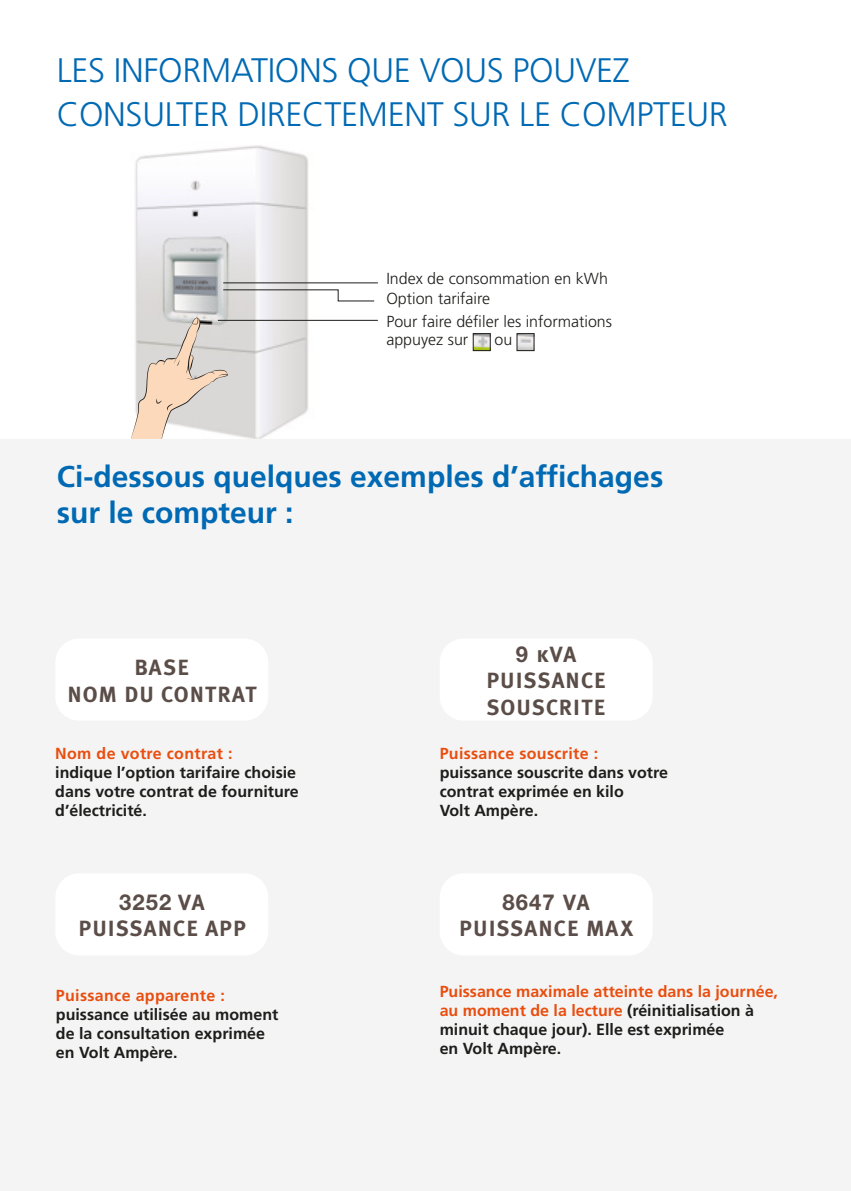
<style>
.page{position:relative;width:851px;height:1191px;background:#fff}
.page>*{position:absolute;margin:0;border:0;box-sizing:border-box;transform-origin:0 0}
.t1{font:300 34px/44px "Frutiger LT Std";letter-spacing:-.01em;color:#0069b4}
.t2{font:700 30px/36px "Frutiger LT Std";color:#0069b4}
.t3{font:22px/26.4px "Meta Plus Bold Caps";letter-spacing:.05em;color:#5b4d48;text-align:center}
.t4{font:700 22px "Helvetica Neue LT Pro";letter-spacing:.05em;color:#5b4d48}
.t5{font:700 16px/19.2px "Frutiger LT Std";color:#1d1d1b}
.t6{font:300 16px/20px "Frutiger LT Std";color:#1d1d1b}
.t7{font:700 16px "Frutiger LT Std";letter-spacing:.02em;color:#e94e0f}
.s1{font-family:"Meta Plus Bold Caps";font-weight:400}
.s2{font-family:"Helvetica Neue LT Pro";font-weight:700}
.s3{color:#e94e0f}
</style>
<div class="page">
<img style="left:135px;top:145px;width:181px;height:294px">
<hr style="left:223px;top:282px;width:155px;height:1px;background:#1d1d1b">
<svg style="left:222px;top:289px;width:153px;height:13px"></svg>
<hr style="left:218px;top:320px;width:160px;height:1px;background:#1d1d1b">
<img style="left:475px;top:335px;width:13px;height:14px">
<div style="left:473px;top:333px;width:17px;height:18px;border:1px solid #1d1d1b"></div>
<img style="left:518px;top:335px;width:14px;height:14px">
<div style="left:516px;top:333px;width:18px;height:18px;border:1px solid #1d1d1b"></div>
<svg style="left:131px;top:317px;width:100px;height:122px;background:#e1d6cb"></svg>
<div style="left:0;top:439px;width:850px;height:752px;background:#f4f4f4"></div>
<div style="left:55px;top:638px;width:213px;height:82px;background:#fff;border-radius:24px"></div>
<div style="left:55px;top:873px;width:213px;height:82px;background:#fff;border-radius:24px"></div>
<div style="left:439px;top:638px;width:213px;height:82px;background:#fff;border-radius:24px"></div>
<div style="left:439px;top:873px;width:213px;height:82px;background:#fff;border-radius:24px"></div>
<h1 class="t1" style="left:57px;top:49px;width:672px">LES INFORMATIONS QUE VOUS POUVEZ<br>CONSULTER DIRECTEMENT SUR LE COMPTEUR</h1>
<p class="t6" style="left:386px;top:269px;width:223px">Index de consommation en kWh<br>Option tarifaire</p>
<p class="t6" style="left:386px;top:312px;width:227px;line-height:18px">Pour faire défiler les informations appuyez sur</p>
<p class="t6" style="left:494px;top:329px;width:19px">ou</p>
<h2 class="t2" style="left:57px;top:459px;width:608px">Ci-dessous quelques exemples d’affichages sur le compteur :</h2>
<h3 class="t3" style="left:67px;top:654px;width:191px">BASE<br>NOM DU CONTRAT</h3>
<p class="t7" style="left:55px;top:743px;width:179px">Nom de votre contrat :</p>
<p class="t5" style="left:55px;top:762px;width:245px">indique l’option tarifaire choisie dans votre contrat de fourniture d’électricité.</p>
<h3 class="t4" style="left:119px;top:888px;width:87px">3252 <span class="s1">VA</span></h3>
<h3 class="t3" style="left:78px;top:915px;width:169px">PUISSANCE APP</h3>
<p class="t7" style="left:56px;top:985px;width:170px">Puissance apparente :</p>
<p class="t5" style="left:56px;top:1005px;width:224px">puissance utilisée au moment de la consultation exprimée en Volt Ampère.</p>
<h3 class="t3" style="left:486px;top:641px;width:121px"><span class="s2">9</span> kVA<br>PUISSANCE<br>SOUSCRITE</h3>
<p class="t7" style="left:439px;top:743px;width:160px">Puissance souscrite :</p>
<p class="t5" style="left:439px;top:762px;width:230px">puissance souscrite dans votre contrat exprimée en kilo<br>Volt Ampère.</p>
<h3 class="t4" style="left:502px;top:888px;width:89px">8647 <span class="s1">VA</span></h3>
<h3 class="t3" style="left:459px;top:915px;width:175px">PUISSANCE MAX</h3>
<p class="t5" style="left:439px;top:981px;width:340px"><span class="s3">Puissance maximale atteinte dans la journée, au moment de la lecture</span> (réinitialisation à minuit chaque jour). Elle est exprimée<br>en Volt Ampère.</p>
</div>
